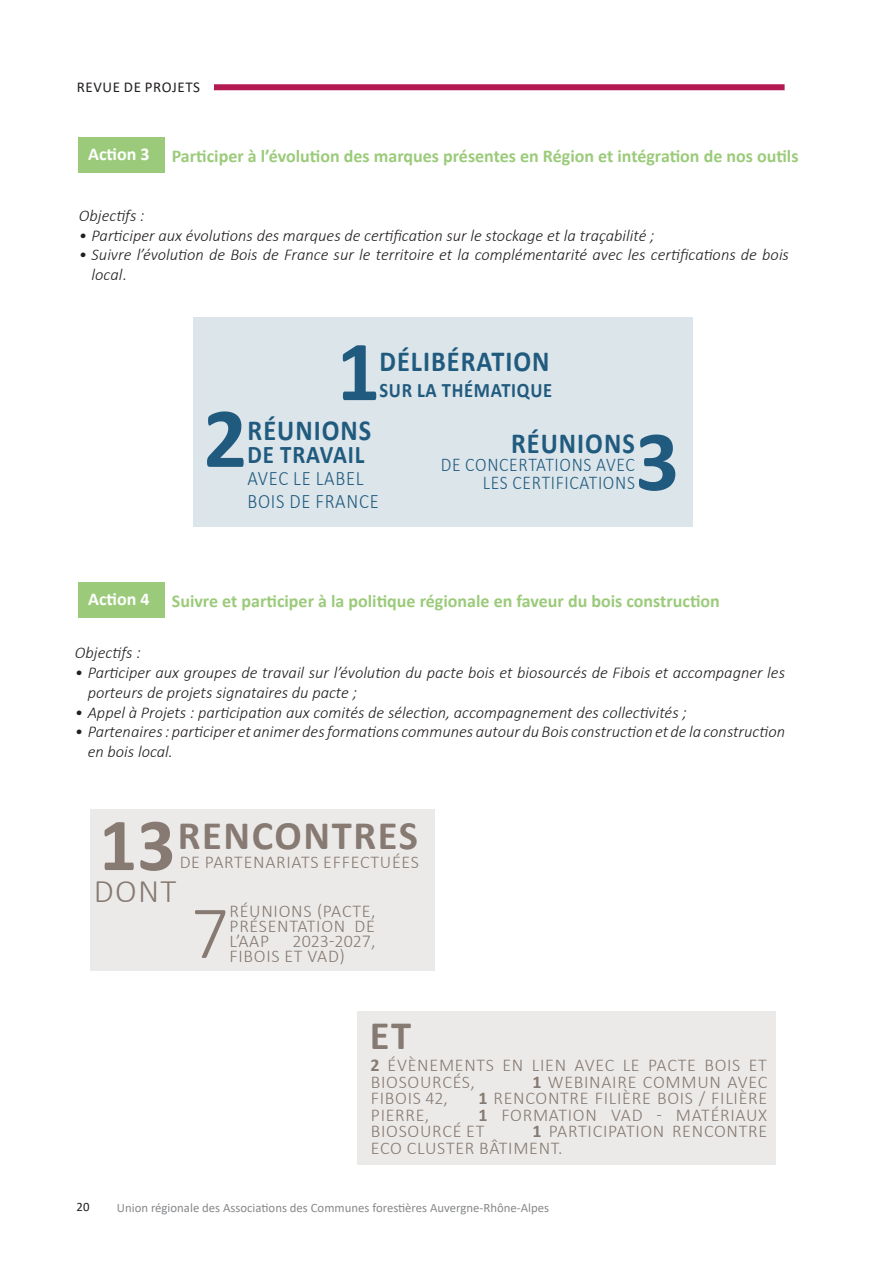
<style>
.page{position:relative;width:893px;height:1263px;background:#fff}
.page>*{position:absolute;margin:0;border:0;box-sizing:border-box;transform-origin:0 0}
.t1{font:700 86.1px "Calibri";color:#205b7f}
.t2{font:700 75.3px "Calibri";color:#867a72}
.t3{font:300 75.3px "Calibri";color:#867a72}
.t4{font:700 40.5px "Calibri";letter-spacing:.04em;color:#867a72}
.t5{font:300 33px "Calibri";color:#867a72}
.t6{font:700 29.25px "Calibri";letter-spacing:.04em;color:#205b7f;scale:.9 1}
.t7{font:700 25.5px "Calibri";letter-spacing:.04em;color:#205b7f;scale:.9 1}
.t8{font:300 20.55px "Calibri";letter-spacing:.04em;color:#205b7f;scale:.9 1}
.t9{font:700 20.55px "Calibri";letter-spacing:.04em;color:#205b7f;scale:.9 1}
.t10{font:300 19.5px "Calibri";letter-spacing:.04em;color:#205b7f;scale:.9 1}
.t11{font:300 18px/16.5px "Calibri";letter-spacing:.04em;color:#867a72}
.t12{font:700 18px "Calibri";color:#9bcb7a}
.t13{font:700 18px "Calibri";color:#fff}
.t14{font:300 18px "Calibri";color:#867a72}
.t15{font:italic 300 16.5px/19.8px "Calibri";color:#231f20}
.Titre_de_section_de_page_-_Noir{font:15px "Calibri";letter-spacing:.04em;color:#231f20}
.t16{font:12.75px "Calibri";color:#86888b}
.t17{font:12.75px "Calibri";color:#231f20}
.s1{font-style:normal}
.s2{font-weight:700}
</style>
<div class="page">
<div style="left:78px;top:137px;width:86px;height:36px;background:#9bcb7a"></div>
<div style="left:78px;top:582px;width:86px;height:36px;background:#9bcb7a"></div>
<div style="left:358px;top:1011px;width:418px;height:154px;background:#eceae8"></div>
<div style="left:214px;top:84px;width:571px;height:6px;background:#b31a51"></div>
<div style="left:193px;top:317px;width:499px;height:209px;background:#dce5ea"></div>
<div style="left:91px;top:809px;width:344px;height:162px;background:#eceae8"></div>
<p class="Titre_de_section_de_page_-_Noir" style="left:77px;top:77px;width:125px">REVUE DE PROJETS</p>
<p class="t13" style="left:88px;top:141px;width:63px">Action 3</p>
<p class="t12" style="left:172px;top:143px;width:628px">Participer à l’évolution des marques présentes en Région et intégration de nos outils</p>
<p class="t15" style="left:79px;top:205px;width:67px">Objectifs :</p>
<p class="t15" style="left:79px;top:225px;width:577px">• Participer aux évolutions des marques de certification sur le stockage et la traçabilité ;</p>
<p class="t15" style="left:92px;top:245px;width:699px;text-indent:-13px">• Suivre l’évolution de Bois de France sur le territoire et la complémentarité avec les certifications de bois local<span class="s1">.</span></p>
<p class="t1" style="left:337px;top:311px;width:45px">1</p>
<p class="t6" style="left:379px;top:341px;width:191px">DÉLIBÉRATION</p>
<p class="t9" style="left:379px;top:375px;width:194px">SUR LA THÉMATIQUE</p>
<p class="t1" style="left:203px;top:377px;width:45px">2</p>
<p class="t6" style="left:248px;top:410px;width:139px">RÉUNIONS</p>
<p class="t7" style="left:247px;top:436px;width:132px">DE TRAVAIL</p>
<p class="t8" style="left:247px;top:466px;width:131px">AVEC LE LABEL</p>
<p class="t8" style="left:247px;top:488px;width:147px">BOIS DE FRANCE</p>
<p class="t6" style="left:511px;top:422px;width:139px">RÉUNIONS</p>
<p class="t10" style="left:441px;top:452px;width:217px">DE CONCERTATIONS AVEC</p>
<p class="t1" style="left:635px;top:400px;width:45px">3</p>
<p class="t10" style="left:483px;top:470px;width:171px">LES CERTIFICATIONS</p>
<p class="t13" style="left:88px;top:586px;width:63px">Action 4</p>
<p class="t12" style="left:172px;top:588px;width:550px">Suivre et participer à la politique régionale en faveur du bois construction</p>
<p class="t15" style="left:75px;top:643px;width:67px">Objectifs :</p>
<p class="t15" style="left:88px;top:662px;width:699px;text-indent:-13px">• Participer aux groupes de travail sur l’évolution du pacte bois et biosourcés de Fibois et accompagner les porteurs de projets signataires du pacte ;</p>
<p class="t15" style="left:75px;top:702px;width:613px">• Appel à Projets : participation aux comités de sélection, accompagnement des collectivités ;</p>
<p class="t15" style="left:88px;top:722px;width:699px;text-indent:-13px">• Partenaires : participer et animer des formations communes autour du Bois construction et de la construction en bois local.</p>
<p class="t2" style="left:99px;top:792px;width:78px">13</p>
<p class="t4" style="left:178px;top:807px;width:242px">RENCONTRES</p>
<p class="t11" style="left:180px;top:853px;width:241px">DE PARTENARIATS EFFECTUÉES</p>
<p class="t11" style="left:229px;top:903px;width:147px;line-height:15px;text-align:justify">RÉUNIONS (PACTE, PRÉSENTATION DE L’AAP</p>
<p class="t5" style="left:94px;top:870px;width:84px">DONT</p>
<p class="t3" style="left:191px;top:886px;width:40px">7</p>
<p class="t14" style="left:293px;top:929px;width:84px">2023-2027,</p>
<p class="t11" style="left:229px;top:947px;width:117px">FIBOIS ET VAD)</p>
<p class="t4" style="left:370px;top:1007px;width:43px">ET</p>
<p class="t11" style="left:370px;top:1057px;width:398px"><span class="s2">2</span> ÉVÈNEMENTS EN LIEN AVEC LE PACTE BOIS ET<br>BIOSOURCÉS,</p>
<p class="t11" style="left:532px;top:1073px;width:236px"><span class="s2">1</span> WEBINAIRE COMMUN AVEC</p>
<p class="t11" style="left:371px;top:1090px;width:79px">FIBOIS 42,</p>
<p class="t11" style="left:478px;top:1090px;width:290px"><span class="s2">1</span> RENCONTRE FILIÈRE BOIS / FILIÈRE</p>
<p class="t11" style="left:371px;top:1106px;width:60px">PIERRE,</p>
<p class="t11" style="left:371px;top:1106px;width:398px;text-indent:108px"><span class="s2">1</span> FORMATION VAD - MATÉRIAUX<br>BIOSOURCÉ ET</p>
<p class="t11" style="left:371px;top:1123px;width:398px;text-indent:162px"><span class="s2">1</span> PARTICIPATION RENCONTRE<br>ECO CLUSTER BÂTIMENT.</p>
<p class="t17" style="left:77px;top:1197px;width:14px">20</p>
<p class="t16" style="left:117px;top:1199px;width:434px">Union régionale des Associations des Communes forestières Auvergne-Rhône-Alpes</p>
</div>
